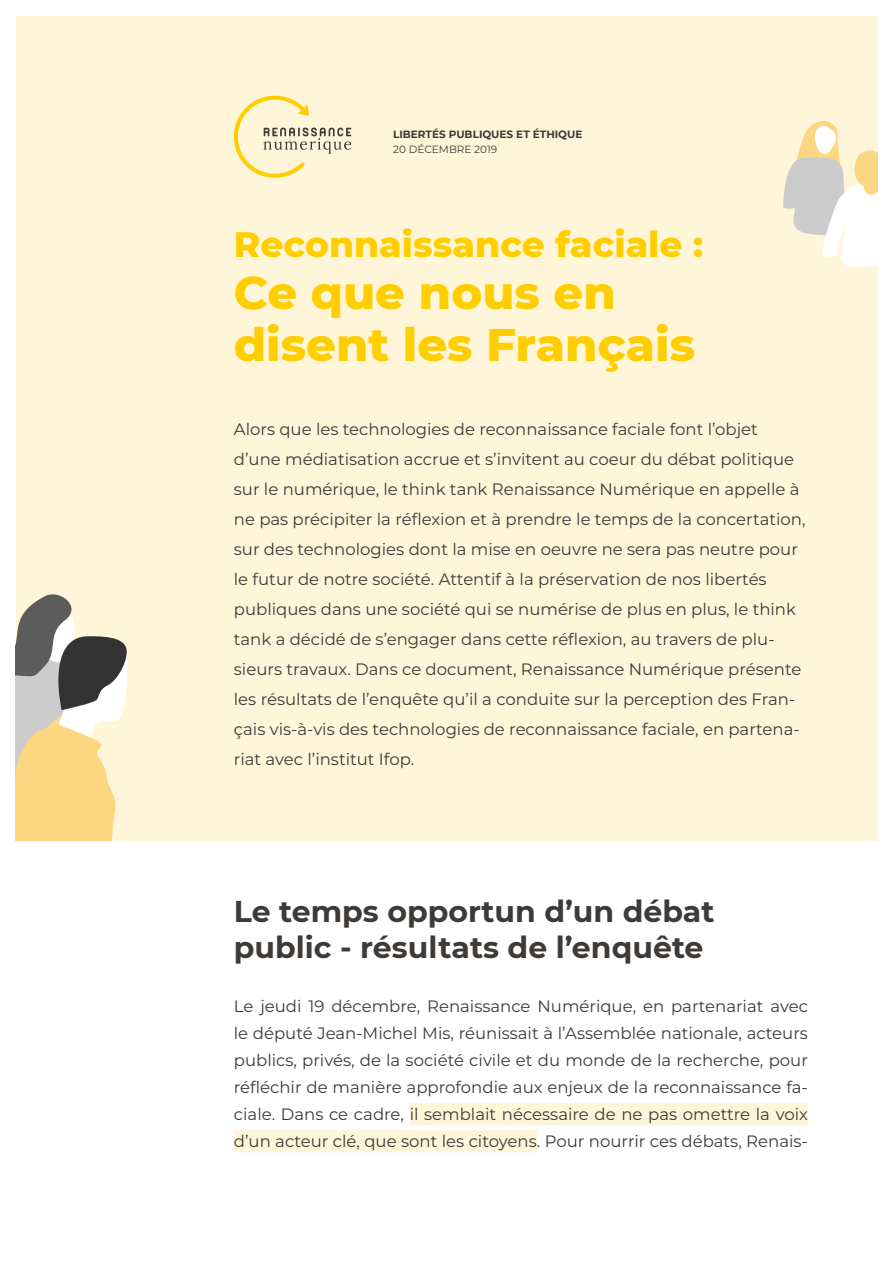
<style>
.page{position:relative;width:893px;height:1263px;background:#fff}
.page>*{position:absolute;margin:0;border:0;box-sizing:border-box;transform-origin:0 0}
.t1{font:800 46.5px/52.2px "Montserrat";color:#ffce00}
.t2{font:800 36px "Montserrat";color:#ffce00}
.t3{font:700 30px/36px "Montserrat";color:#3d3a37}
.t4{font:16.5px/30px "Montserrat";color:#3d3a37}
.t5{font:700 10.5px "Montserrat";color:#3d3a37}
.t6{font:10.5px "Montserrat";color:#3d3a37}
</style>
<div class="page">
<div style="left:16px;top:16px;width:861px;height:824px;background:#fff5d8"></div>
<svg style="left:234px;top:95px;width:117px;height:83px"></svg>
<div style="left:410px;top:1103px;width:398px;height:22px;background:#fff5d8"></div>
<div style="left:234px;top:1130px;width:303px;height:22px;background:#fff5d8"></div>
<svg style="left:783px;top:121px;width:94px;height:146px"></svg>
<svg style="left:16px;top:594px;width:112px;height:246px"></svg>
<p class="t5" style="left:393px;top:126px;width:191px">LIBERTÉS PUBLIQUES ET ÉTHIQUE</p>
<p class="t6" style="left:393px;top:142px;width:106px">20 DÉCEMBRE 2019</p>
<h2 class="t2" style="left:234px;top:218px;width:471px">Reconnaissance faciale :</h2>
<h1 class="t1" style="left:234px;top:264px;width:463px">Ce que nous en disent les Français</h1>
<p class="t4" style="left:234px;top:413px;width:573px">Alors que les technologies de reconnaissance faciale font l’objet d’une médiatisation accrue et s’invitent au coeur du débat politique sur le numérique, le think tank Renaissance Numérique en appelle à ne pas précipiter la réflexion et à prendre le temps de la concertation, sur des technologies dont la mise en oeuvre ne sera pas neutre pour le futur de notre société. Attentif à la préservation de nos libertés publiques dans une société qui se numérise de plus en plus, le think tank a décidé de s’engager dans cette réflexion, au travers de plu&shy;sieurs travaux. Dans ce document, Renaissance Numérique présente les résultats de l’enquête qu’il a conduite sur la perception des Fran&shy;çais vis-à-vis des technologies de reconnaissance faciale, en partena&shy;riat avec l’institut Ifop.</p>
<h3 class="t3" style="left:234px;top:892px;width:482px">Le temps opportun d’un débat public - résultats de l’enquête</h3>
<p class="t4" style="left:234px;top:992px;width:576px;line-height:27px;text-align:justify">Le jeudi 19 décembre, Renaissance Numérique, en partenariat avec le député Jean-Michel Mis, réunissait à l’Assemblée nationale, acteurs publics, privés, de la société civile et du monde de la recherche, pour réfléchir de manière approfondie aux enjeux de la reconnaissance fa&shy;ciale. Dans ce cadre, il semblait nécessaire de ne pas omettre la voix d’un acteur clé, que sont les citoyens. Pour nourrir ces débats, Renais-</p>
</div>
